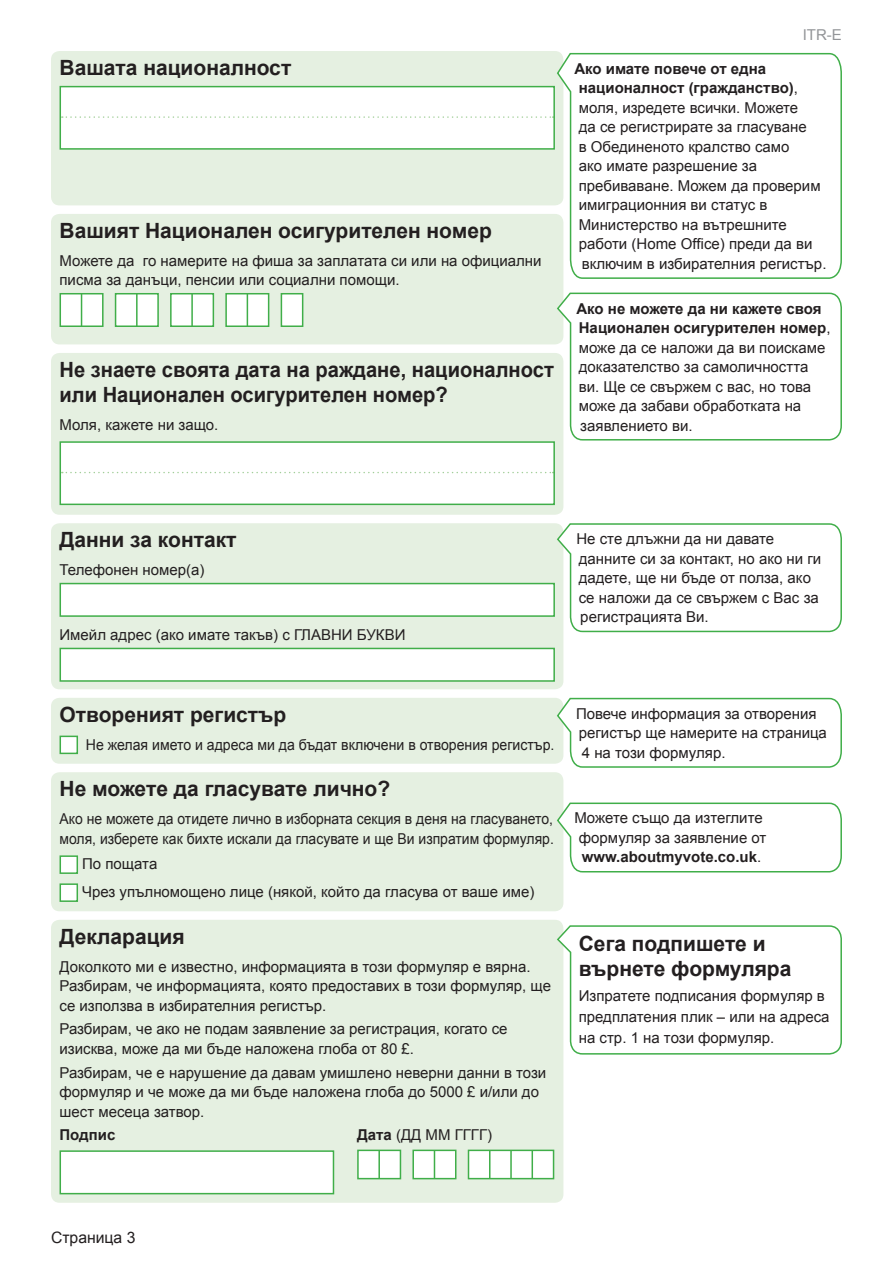
<style>
.page{position:relative;width:893px;height:1263px;background:#fff}
.page>*{position:absolute;margin:0;border:0;box-sizing:border-box;transform-origin:0 0}
.t1{font:700 21px/25.5px "Arial";color:#231f20}
.t2{font:700 21px/25.5px "Arial";color:#231f20;scale:.96 1}
.t3{font:15.75px "Arial";color:#231f20}
.t4{font:15px/19.5px "Arial";color:#231f20}
.t5{font:15px/19.5px "Arial";color:#231f20;scale:.93 1}
.t6{font:15px "Arial";color:#231f20;scale:.94 1}
.t7{font:700 15px "Arial";color:#231f20}
.t8{font:15px "Arial";color:#939598}
.s1{font-weight:700}
</style>
<div class="page">
<div style="left:51px;top:523px;width:512px;height:166px;background:#e5f0e1;border-radius:9px"></div>
<div style="left:60px;top:583px;width:495px;height:34px;background:#fff;border:2px solid #40ae49"></div>
<div style="left:60px;top:648px;width:495px;height:34px;background:#fff;border:2px solid #40ae49"></div>
<svg style="left:557px;top:523px;width:285px;height:110px"></svg>
<div style="left:51px;top:51px;width:512px;height:154px;background:#e5f0e1;border-radius:9px"></div>
<div style="left:60px;top:87px;width:494px;height:62px;background:#fff"></div>
<svg style="left:63px;top:116px;width:488px;height:2px"></svg>
<div style="left:60px;top:86px;width:495px;height:64px;border:2px solid #40ae49"></div>
<svg style="left:557px;top:52px;width:285px;height:228px"></svg>
<div style="left:51px;top:920px;width:512px;height:283px;background:#e5f0e1;border-radius:9px"></div>
<div style="left:60px;top:1150px;width:274px;height:44px;background:#fff;border:2px solid #40ae49"></div>
<div style="left:468px;top:1149px;width:86px;height:30px;background:#fff;border:2px solid #40ae49"></div>
<svg style="left:489px;top:1150px;width:1px;height:28px"></svg>
<hr style="left:510px;top:1150px;width:2px;height:28px;background:#40ae49">
<hr style="left:531px;top:1150px;width:2px;height:28px;background:#40ae49">
<div style="left:412px;top:1149px;width:44px;height:30px;background:#fff;border:2px solid #40ae49"></div>
<svg style="left:434px;top:1150px;width:1px;height:28px"></svg>
<div style="left:358px;top:1150px;width:42px;height:28px;background:#fff"></div>
<div style="left:357px;top:1149px;width:44px;height:30px;border:2px solid #40ae49"></div>
<hr style="left:378px;top:1150px;width:2px;height:28px;background:#40ae49">
<svg style="left:557px;top:924px;width:285px;height:131px"></svg>
<div style="left:51px;top:698px;width:512px;height:66px;background:#e5f0e1;border-radius:9px"></div>
<div style="left:60px;top:736px;width:18px;height:18px;background:#fff;border:2px solid #40ae49"></div>
<svg style="left:556px;top:697px;width:286px;height:71px"></svg>
<div style="left:51px;top:772px;width:512px;height:139px;background:#e5f0e1;border-radius:9px"></div>
<div style="left:60px;top:855px;width:18px;height:19px;background:#fff;border:2px solid #40ae49"></div>
<div style="left:60px;top:883px;width:18px;height:19px;background:#fff;border:2px solid #40ae49"></div>
<svg style="left:557px;top:801px;width:285px;height:72px"></svg>
<div style="left:51px;top:214px;width:512px;height:130px;background:#e5f0e1;border-radius:9px"></div>
<div style="left:60px;top:293px;width:44px;height:34px;background:#fff;border:2px solid #40ae49"></div>
<hr style="left:81px;top:294px;width:1px;height:32px;background:#40ae49">
<div style="left:115px;top:293px;width:44px;height:34px;background:#fff;border:2px solid #40ae49"></div>
<hr style="left:136px;top:294px;width:2px;height:32px;background:#40ae49">
<div style="left:170px;top:293px;width:44px;height:34px;background:#fff;border:2px solid #40ae49"></div>
<hr style="left:191px;top:294px;width:2px;height:32px;background:#40ae49">
<div style="left:225px;top:293px;width:44px;height:34px;background:#fff;border:2px solid #40ae49"></div>
<hr style="left:247px;top:294px;width:1px;height:32px;background:#40ae49">
<div style="left:281px;top:293px;width:22px;height:34px;background:#fff;border:2px solid #40ae49"></div>
<div style="left:51px;top:353px;width:512px;height:162px;background:#e5f0e1;border-radius:9px"></div>
<div style="left:60px;top:442px;width:494px;height:62px;background:#fff"></div>
<svg style="left:63px;top:472px;width:488px;height:1px"></svg>
<div style="left:60px;top:441px;width:495px;height:64px;border:2px solid #40ae49"></div>
<svg style="left:557px;top:291px;width:285px;height:150px"></svg>
<p class="t8" style="left:803px;top:25px;width:41px">ITR-E</p>
<h1 class="t1" style="left:60px;top:55px;width:233px">Вашата националност</h1>
<p class="t4" style="left:579px;top:59px;width:249px;text-indent:-4px"><span class="s1">Ако имате повече от една националност (гражданство)</span>, моля, изредете всички. Можете<br>да се регистрирате за гласуване<br>в Обединеното кралство само<br>ако имате разрешение за пребиваване. Можем да проверим имиграционния ви статус в<br>Министерство на вътрешните работи (Home Office) преди да ви включим в избирателния регистър.</p>
<h1 class="t1" style="left:60px;top:218px;width:434px">Вашият Национален осигурителен номер</h1>
<p class="t4" style="left:60px;top:251px;width:484px">Можете да го намерите на фиша за заплатата си или на официални писма за данъци, пенсии или социални помощи.</p>
<h1 class="t2" style="left:60px;top:357px;width:516px">Не знаете своята дата на раждане, националност или Национален осигурителен номер?</h1>
<p class="t4" style="left:60px;top:415px;width:160px">Моля, кажете ни защо.</p>
<p class="t4" style="left:576px;top:299px;width:256px"><span class="s1">Ако не можете да ни кажете своя<br>Национален осигурителен номер</span>, може да се наложи да ви поискаме доказателство за самоличността<br>ви. Ще се свържем с вас, но това може да забави обработката на заявлението ви.</p>
<h1 class="t1" style="left:60px;top:527px;width:178px">Данни за контакт</h1>
<p class="t4" style="left:60px;top:560px;width:146px">Телефонен номер(а)</p>
<p class="t4" style="left:60px;top:625px;width:347px">Имейл адрес (ако имате такъв) с ГЛАВНИ БУКВИ</p>
<p class="t4" style="left:576px;top:529px;width:246px">Не сте длъжни да ни давате данните си за контакт, но ако ни ги дадете, ще ни бъде от полза, ако се наложи да се свържем с Вас за регистрацията Ви.</p>
<h1 class="t1" style="left:60px;top:702px;width:228px">Отвореният регистър</h1>
<p class="t6" style="left:86px;top:734px;width:500px">Не желая името и адреса ми да бъдат включени в отворения регистър.</p>
<h1 class="t1" style="left:60px;top:776px;width:332px">Не можете да гласувате лично?</h1>
<p class="t5" style="left:60px;top:809px;width:533px">Ако не можете да отидете лично в изборната секция в деня на гласуването, моля, изберете как бихте искали да гласувате и ще Ви изпратим формуляр.</p>
<p class="t4" style="left:82px;top:850px;width:454px;line-height:28px">По пощата<br>Чрез упълномощено лице (някой, който да гласува от ваше име)</p>
<h1 class="t1" style="left:60px;top:924px;width:127px">Декларация</h1>
<p class="t4" style="left:60px;top:957px;width:493px">Доколкото ми е известно, информацията в този формуляр е вярна.<br>Разбирам, че информацията, която предоставих в този формуляр, ще се използва в избирателния регистър.</p>
<p class="t4" style="left:60px;top:1019px;width:450px">Разбирам, че ако не подам заявление за регистрация, когато се изисква, може да ми бъде наложена глоба от 80 £.</p>
<p class="t4" style="left:60px;top:1063px;width:488px">Разбирам, че е нарушение да давам умишлено неверни данни в този формуляр и че може да ми бъде наложена глоба до 5000 £ и/или до шест месеца затвор.</p>
<p class="t7" style="left:60px;top:1124px;width:57px">Подпис</p>
<p class="t4" style="left:357px;top:1125px;width:137px"><span class="s1">Дата</span> (ДД ММ ГГГГ)</p>
<p class="t4" style="left:576px;top:704px;width:252px">Повече информация за отворения регистър ще намерите на страница<br>4 на този формуляр.</p>
<p class="t4" style="left:574px;top:809px;width:194px;text-align:center">Можете също да изтеглите формуляр за заявление от <span class="s1">www.aboutmyvote.co.uk</span>.</p>
<h1 class="t1" style="left:579px;top:931px;width:214px">Сега подпишете и върнете формуляра</h1>
<p class="t4" style="left:579px;top:986px;width:252px;line-height:21px">Изпратете подписания формуляр в предплатения плик – или на адреса на стр. 1 на този формуляр.</p>
<p class="t3" style="left:51px;top:1227px;width:86px">Страница 3</p>
</div>
